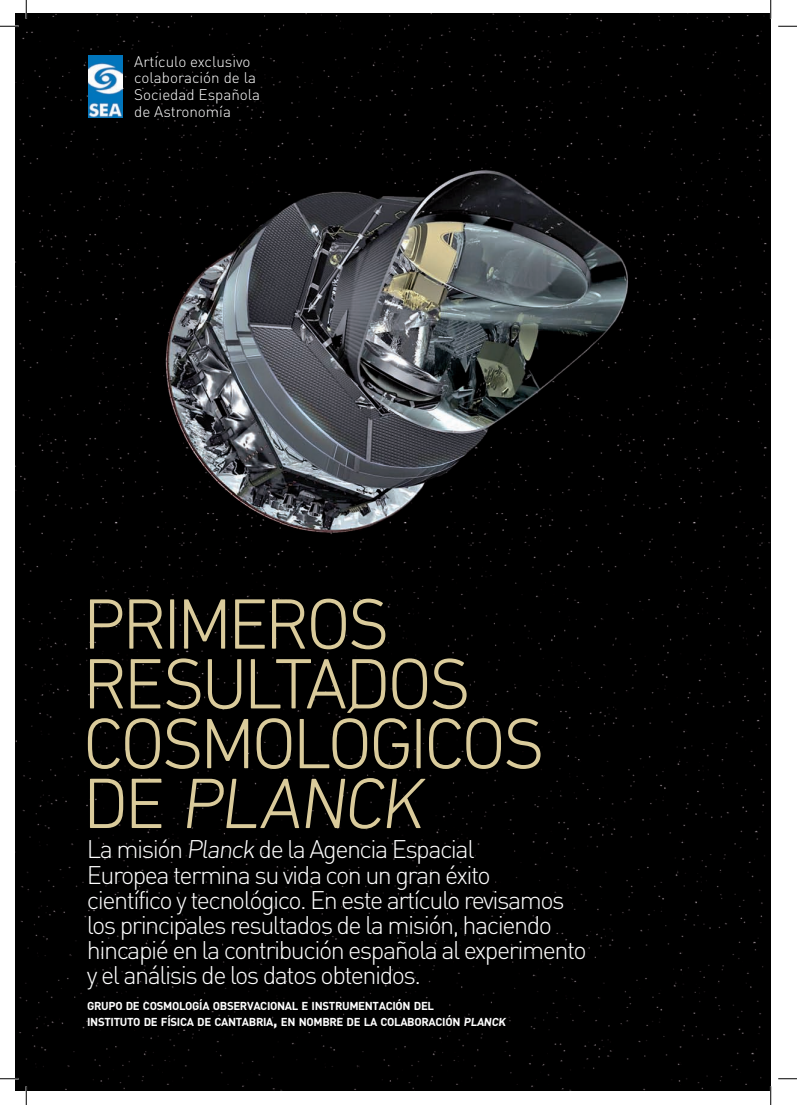
<style>
.page{position:relative;width:797px;height:1105px;background:#fff}
.page>*{position:absolute;margin:0;border:0;box-sizing:border-box;transform-origin:0 0}
.t1{font:300 72.5px/59.8px "DIN Next LT Pro";letter-spacing:-.05em;color:#dacb9b}
.t2{font:300 25.25px/25.2px "DIN";letter-spacing:-.06em;color:#fff}
.t3{font:300 15.25px/16.8px "DIN";color:#fff}
.t4{font:700 11.38px/15.9px "DIN";letter-spacing:-.03em;color:#fff}
.s1{font-size:16.25px}
</style>
<div class="page">
<img style="left:16px;top:14px;width:754px;height:1076px">
<img style="left:88px;top:55px;width:35px;height:63px">
<svg style="left:0;top:25px;width:19px;height:2px"></svg>
<svg style="left:778px;top:25px;width:19px;height:2px"></svg>
<svg style="left:0;top:1078px;width:19px;height:1px"></svg>
<svg style="left:778px;top:1078px;width:19px;height:1px"></svg>
<svg style="left:25px;top:0;width:2px;height:19px"></svg>
<svg style="left:25px;top:1086px;width:2px;height:19px"></svg>
<svg style="left:770px;top:0;width:1px;height:19px"></svg>
<svg style="left:770px;top:1086px;width:1px;height:19px"></svg>
<p class="t3" style="left:134px;top:53px;width:128px">Artículo exclusivo colaboración de la<br>Sociedad Española de Astronomía</p>
<h1 class="t1" style="left:83px;top:593px;width:463px">PRIMEROS<br>RESULTADOS<br>COSMOLÓGICOS<br>DE PLANCK</h1>
<p class="t2" style="left:87px;top:836px;width:501px">La misión Planck de la Agencia Espacial<br>Europea termina su vida con un gran éxito<br>científico y tecnológico. En este artículo revisamos los principales resultados de la misión, haciendo hincapié en la contribución española al experimento y el análisis de los datos obtenidos.</p>
<p class="t4" style="left:87px;top:997px;width:422px">GRUPO DE COSMOLOGÍA OBSERVACIONAL E INSTRUMENTACIÓN DEL<br>INSTITUTO DE FÍSICA DE CANTABRIA<span class="s1">,</span> EN NOMBRE DE LA COLABORACIÓN PLANCK</p>
</div>
